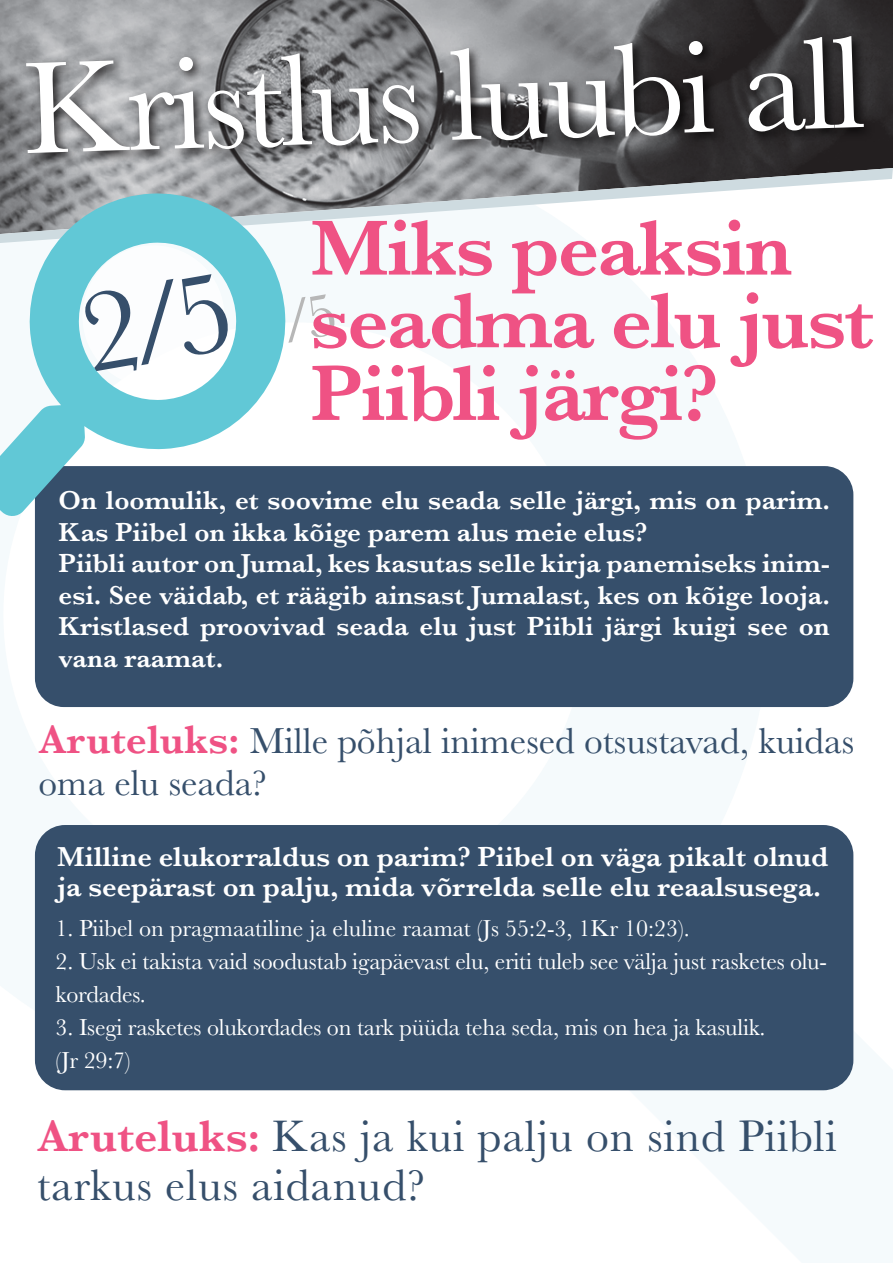
<style>
.page{position:relative;width:893px;height:1263px;background:#fff}
.page>*{position:absolute;margin:0;border:0;box-sizing:border-box;transform-origin:0 0}
.t1{font:135.75px "Baskerville";color:#fff}
.t2{font:118.35px "Baskerville";color:#364f6b}
.t3{font:600 81px/72.6px "Baskerville";letter-spacing:-.025em;color:#ef5284}
.t4{font:45.75px/49.5px "Baskerville";letter-spacing:.02em;color:#364f6b}
.t5{font:37.5px/42px "Baskerville";color:#364f6b}
.t6{font:600 28.5px/30px "Baskerville";color:#fff}
.t7{font:600 27px/31.5px "Baskerville";color:#fff}
.t8{font:24px/33px "Baskerville";letter-spacing:-.01em;color:#fff}
.s1{font-size:63px;color:#b7b7b7}
.s2{font-weight:600;font-size:41.25px;color:#ef5284}
.s3{font-weight:600;color:#ef5284}
</style>
<div class="page">
<img style="left:0;top:0;width:893px;height:168px">
<svg style="left:0;top:168px;width:893px;height:55px"></svg>
<div style="left:35px;top:466px;width:818px;height:241px;background:#364f6b;border-radius:29px"></div>
<div style="left:35px;top:825px;width:818px;height:265px;background:#364f6b;border-radius:30px"></div>
<img style="left:12px;top:5px;width:871px;height:212px">
<svg style="left:0;top:190px;width:289px;height:328px"></svg>
<h1 class="t1" style="left:19px;top:24px;width:844px;rotate:-2deg">Kristlus luubi all</h1>
<h3 class="t3" style="left:310px;top:211px;width:565px">Miks peaksin seadma elu just<br>Piibli järgi?</h3>
<h2 class="t2" style="left:69px;top:261px;width:257px;rotate:-10deg">2/5 <span class="s1">1/5</span></h2>
<p class="t7" style="left:59px;top:484px;width:773px">On loomulik, et soovime elu seada selle järgi, mis on parim.<br>Kas Piibel on ikka kõige parem alus meie elus?<br>Piibli autor on Jumal, kes kasutas selle kirja panemiseks inim&shy;esi. See väidab, et räägib ainsast Jumalast, kes on kõige looja.<br>Kristlased proovivad seada elu just Piibli järgi kuigi see on vana raamat.</p>
<h3 class="t5" style="left:39px;top:721px;width:817px"><span class="s2">Aruteluks:</span> Mille põhjal inimesed otsustavad, kuidas oma elu seada?</h3>
<p class="t6" style="left:57px;top:842px;width:773px">Milline elukorraldus on parim? Piibel on väga pikalt olnud ja seepärast on palju, mida võrrelda selle elu reaalsusega.</p>
<p class="t8" style="left:56px;top:912px;width:636px">1. Piibel on pragmaatiline ja eluline raamat (Js 55:2-3, 1Kr 10:23).</p>
<p class="t8" style="left:56px;top:945px;width:773px">2. Usk ei takista vaid soodustab igapäevast elu, eriti tuleb see välja just rasketes olu&shy;kordades.</p>
<p class="t8" style="left:56px;top:1011px;width:711px">3. Isegi rasketes olukordades on tark püüda teha seda, mis on hea ja kasulik. (Jr 29:7)</p>
<h3 class="t4" style="left:37px;top:1112px;width:801px"><span class="s3">Aruteluks:</span> Kas ja kui palju on sind Piibli tarkus elus aidanud?</h3>
</div>
